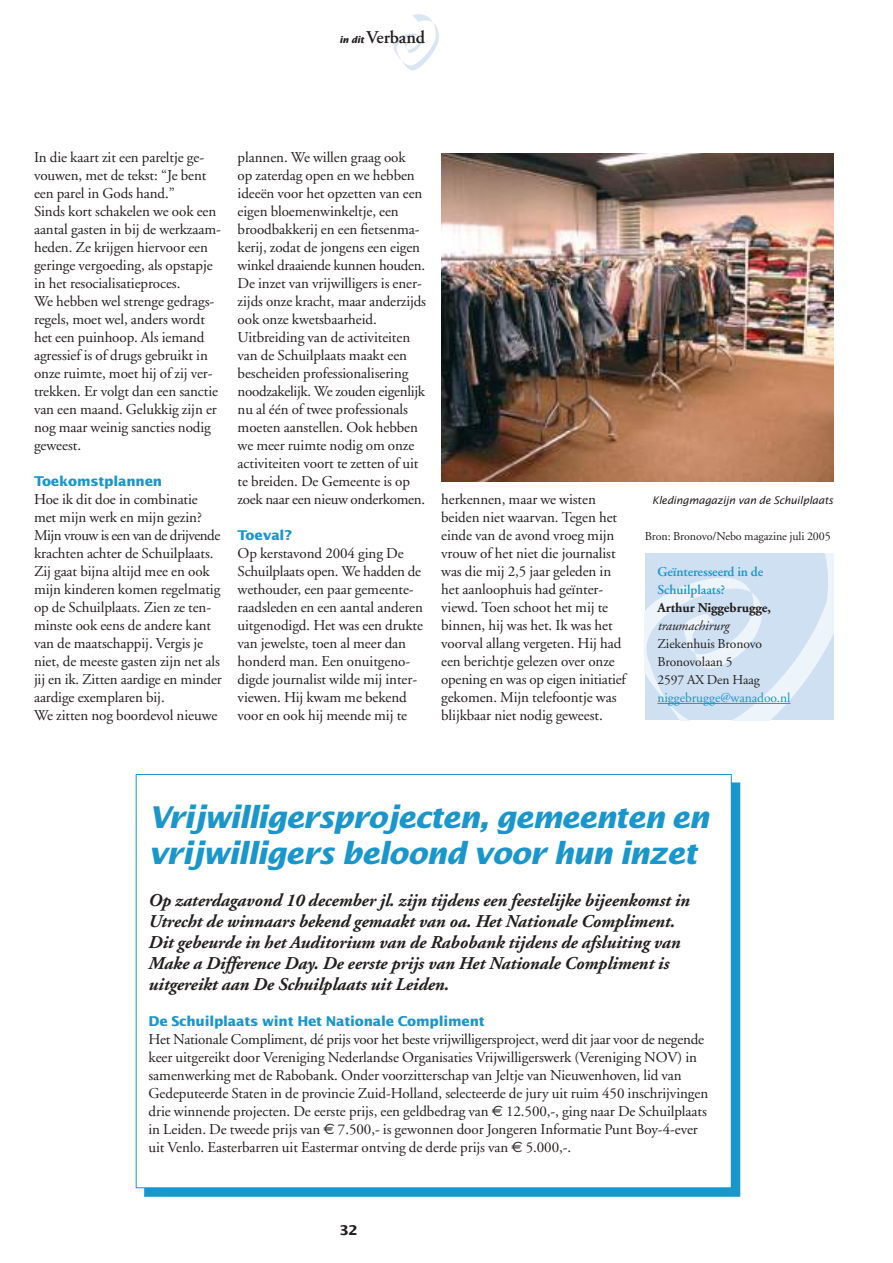
<style>
.page{position:relative;width:893px;height:1263px;background:#fff}
.page>*{position:absolute;margin:0;border:0;box-sizing:border-box;transform-origin:0 0}
.t1{font:italic 700 30px/36px "Lucida Sans";letter-spacing:-.035em;color:#1996cc}
.t2{font:italic 700 18px/21px "Adobe Garamond";letter-spacing:-.005em;color:#241f1f}
.t3{font:600 18px "Adobe Garamond";letter-spacing:-.005em;color:#241f1f}
.t4{font:15px/18px "Adobe Garamond";letter-spacing:-.005em;color:#241f1f}
.t5{font:700 13.5px "Lucida Sans";letter-spacing:-.015em;color:#1996cc}
.t6{font:13.5px/18px "Adobe Garamond";letter-spacing:-.005em;color:#241f1f}
.t7{font:600 13.5px/18px "Adobe Garamond";letter-spacing:-.005em;color:#1996cc}
.t8{font:13.5px "Adobe Garamond";letter-spacing:-.005em;color:#1996cc}
.t9{font:700 13.5px "Adobe Garamond";letter-spacing:-.005em;color:#241f1f}
.t10{font:italic 13.5px "Adobe Garamond";letter-spacing:-.005em;color:#241f1f}
.t11{font:700 13.5px "Lucida Sans";color:#241f1f}
.t12{font:12px "Adobe Garamond";letter-spacing:-.005em;color:#241f1f}
.t13{font:italic 10.5px "Lucida Sans";letter-spacing:-.015em;color:#241f1f}
.s1{font-family:"Lucida Sans";font-weight:700;font-style:italic;font-size:9px}
.s2{font-family:"Euro Sans"}
</style>
<div class="page">
<div style="left:145px;top:783px;width:594px;height:413px;background:#1996cc"></div>
<svg style="left:393px;top:14px;width:46px;height:57px"></svg>
<svg style="left:645px;top:554px;width:188px;height:166px"></svg>
<hr style="left:657px;top:703px;width:133px;height:1px;background:#1996cc">
<img style="left:441px;top:153px;width:392px;height:329px">
<div style="left:137px;top:775px;width:594px;height:412px;background:#fff"></div>
<p class="t3" style="left:339px;top:30px;width:87px"><span class="s1">in dit</span> Verband</p>
<p class="t4" style="left:34px;top:150px;width:188px">In die kaart zit een pareltje ge&shy;vouwen, met de tekst: “Je bent een parel in Gods hand.”<br>Sinds kort schakelen we ook een aantal gasten in bij de werkzaam&shy;heden. Ze krijgen hiervoor een geringe vergoeding, als opstapje in het resocialisatieproces.<br>We hebben wel strenge gedrags&shy;regels, moet wel, anders wordt het een puinhoop. Als iemand agressief is of drugs gebruikt in onze ruimte, moet hij of zij ver&shy;trekken. Er volgt dan een sanctie van een maand. Gelukkig zijn er nog maar weinig sancties nodig geweest.</p>
<p class="t5" style="left:34px;top:476px;width:130px">Toekomstplannen</p>
<p class="t4" style="left:34px;top:492px;width:189px">Hoe ik dit doe in combinatie met mijn werk en mijn gezin?<br>Mijn vrouw is een van de drijvende krachten achter de Schuilplaats.<br>Zij gaat bijna altijd mee en ook mijn kinderen komen regelmatig op de Schuilplaats. Zien ze ten&shy;minste ook eens de andere kant van de maatschappij. Vergis je niet, de meeste gasten zijn net als jij en ik. Zitten aardige en minder aardige exemplaren bij.<br>We zitten nog boordevol nieuwe</p>
<p class="t4" style="left:238px;top:150px;width:190px">plannen. We willen graag ook<br>op zaterdag open en we hebben ideeën voor het opzetten van een eigen bloemenwinkeltje, een broodbakkerij en een fietsenma&shy;kerij, zodat de jongens een eigen winkel draaiende kunnen houden.<br>De inzet van vrijwilligers is ener&shy;zijds onze kracht, maar anderzijds ook onze kwetsbaarheid.<br>Uitbreiding van de activiteiten van de Schuilplaats maakt een bescheiden professionalisering noodzakelijk. We zouden eigenlijk nu al één of twee professionals moeten aanstellen. Ook hebben we meer ruimte nodig om onze activiteiten voort te zetten of uit te breiden. De Gemeente is op zoek naar een nieuw onderkomen.</p>
<p class="t5" style="left:238px;top:530px;width:56px">Toeval?</p>
<p class="t4" style="left:238px;top:546px;width:187px">Op kerstavond 2004 ging De<br>Schuilplaats open. We hadden de wethouder, een paar gemeente&shy;raadsleden en een aantal anderen uitgenodigd. Het was een drukte van jewelste, toen al meer dan honderd man. Een onuitgeno&shy;digde journalist wilde mij inter&shy;viewen. Hij kwam me bekend voor en ook hij meende mij te</p>
<p class="t4" style="left:441px;top:492px;width:186px">herkennen, maar we wisten beiden niet waarvan. Tegen het einde van de avond vroeg mijn vrouw of het niet die journalist was die mij 2,5 jaar geleden in het aanloophuis had geïnter&shy;viewd. Toen schoot het mij te binnen, hij was het. Ik was het voorval allang vergeten. Hij had een berichtje gelezen over onze opening en was op eigen initiatief gekomen. Mijn telefoontje was blijkbaar niet nodig geweest.</p>
<p class="t13" style="left:652px;top:496px;width:183px">Kledingmagazijn van de Schuilplaats</p>
<p class="t12" style="left:645px;top:531px;width:188px">Bron: Bronovo/Nebo magazine juli 2005</p>
<p class="t7" style="left:657px;top:564px;width:107px">Geïnteresseerd in de<br>Schuilplaats?</p>
<p class="t9" style="left:657px;top:602px;width:115px">Arthur Niggebrugge,</p>
<p class="t10" style="left:657px;top:620px;width:73px">traumachirurg</p>
<p class="t6" style="left:657px;top:636px;width:106px">Ziekenhuis Bronovo<br>Bronovolaan 5<br>2597 AX Den Haag</p>
<p class="t8" style="left:657px;top:692px;width:134px">niggebrugge@wanadoo.nl</p>
<h1 class="t1" style="left:149px;top:801px;width:562px">Vrijwilligersprojecten, gemeenten en vrijwilligers beloond voor hun inzet</h1>
<p class="t2" style="left:149px;top:891px;width:543px">Op zaterdagavond 10 december jl. zijn tijdens een feestelijke bijeenkomst in Utrecht de winnaars bekend gemaakt van oa. Het Nationale Compliment.<br>Dit gebeurde in het Auditorium van de Rabobank tijdens de afsluiting van Make a Difference Day. De eerste prijs van Het Nationale Compliment is uitgereikt aan De Schuilplaats uit Leiden.</p>
<p class="t5" style="left:149px;top:1016px;width:338px">De Schuilplaats wint Het Nationale Compliment</p>
<p class="t4" style="left:149px;top:1032px;width:561px">Het Nationale Compliment, dé prijs voor het beste vrijwilligersproject, werd dit jaar voor de negende keer uitgereikt door Vereniging Nederlandse Organisaties Vrijwilligerswerk (Vereniging NOV) in samenwerking met de Rabobank. Onder voorzitterschap van Jeltje van Nieuwenhoven, lid van Gedeputeerde Staten in de provincie Zuid-Holland, selecteerde de jury uit ruim 450 inschrijvingen drie winnende projecten. De eerste prijs, een geldbedrag van <span class="s2">€</span> 12.500,-, ging naar De Schuilplaats in Leiden. De tweede prijs van <span class="s2">€</span> 7.500,- is gewonnen door Jongeren Informatie Punt Boy-4-ever uit Venlo. Easterbarren uit Eastermar ontving de derde prijs van <span class="s2">€</span> 5.000,-.</p>
<p class="t11" style="left:339px;top:1225px;width:20px">32</p>
</div>
